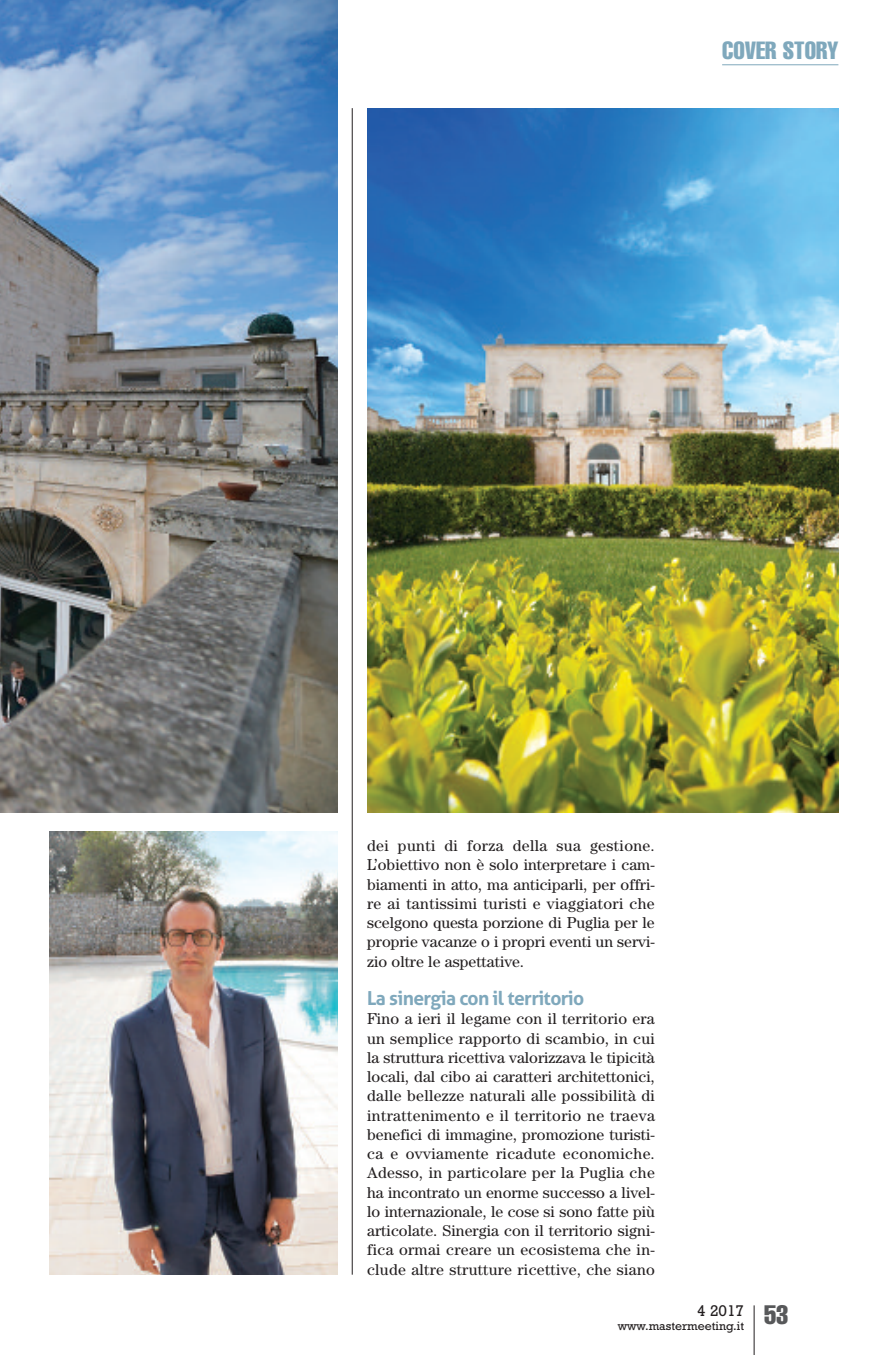
<style>
.page{position:relative;width:893px;height:1355px;background:#fff}
.page>*{position:absolute;margin:0;border:0;box-sizing:border-box;transform-origin:0 0}
.t1{font:extra-condensed 24.5px "Helvetica";color:#7fa8bc}
.t2{font:700 19.25px "Aller";letter-spacing:-.035em;color:#7fa8bc}
.t3{font:15.75px/19.2px "Century";letter-spacing:.01em;color:#231f20;text-align:justify}
.t4{font:15.75px "Rockwell";color:#231f20}
.t5{font:12.25px "Rockwell";color:#231f20}
</style>
<div class="page">
<img style="left:0;top:0;width:337px;height:812px">
<hr style="left:754px;top:1305px;width:1px;height:49px;background:#231f20">
<hr style="left:722px;top:64px;width:116px;height:1px;background:#7fa8bc">
<hr style="left:352px;top:108px;width:1px;height:1166px;background:#231f20">
<img style="left:367px;top:108px;width:471px;height:704px">
<img style="left:50px;top:831px;width:287px;height:443px">
<h1 class="t1" style="left:722px;top:42px;width:118px">COVER STORY</h1>
<p class="t3" style="left:367px;top:837px;width:289px">dei punti di forza della sua gestione.<br>L’obiettivo non è solo interpretare i cam&shy;biamenti in atto, ma anticiparli, per offri&shy;re ai tantissimi turisti e viaggiatori che scelgono questa porzione di Puglia per le proprie vacanze o i propri eventi un servi&shy;zio oltre le aspettative.</p>
<p class="t2" style="left:367px;top:986px;width:219px">La sinergia con il territorio</p>
<p class="t3" style="left:367px;top:1010px;width:289px">Fino a ieri il legame con il territorio era un semplice rapporto di scambio, in cui la struttura ricettiva valorizzava le tipicità locali, dal cibo ai caratteri architettonici, dalle bellezze naturali alle possibilità di intrattenimento e il territorio ne traeva benefici di immagine, promozione turisti&shy;ca e ovviamente ricadute economiche.<br>Adesso, in particolare per la Puglia che ha incontrato un enorme successo a livel&shy;lo internazionale, le cose si sono fatte più articolate. Sinergia con il territorio signi&shy;fica ormai creare un ecosistema che in&shy;clude altre strutture ricettive, che siano</p>
<p class="t5" style="left:618px;top:1321px;width:172px">www.mastermeeting.it <sup>53</sup></p>
<p class="t4" style="left:697px;top:1305px;width:49px">4 2017</p>
</div>
